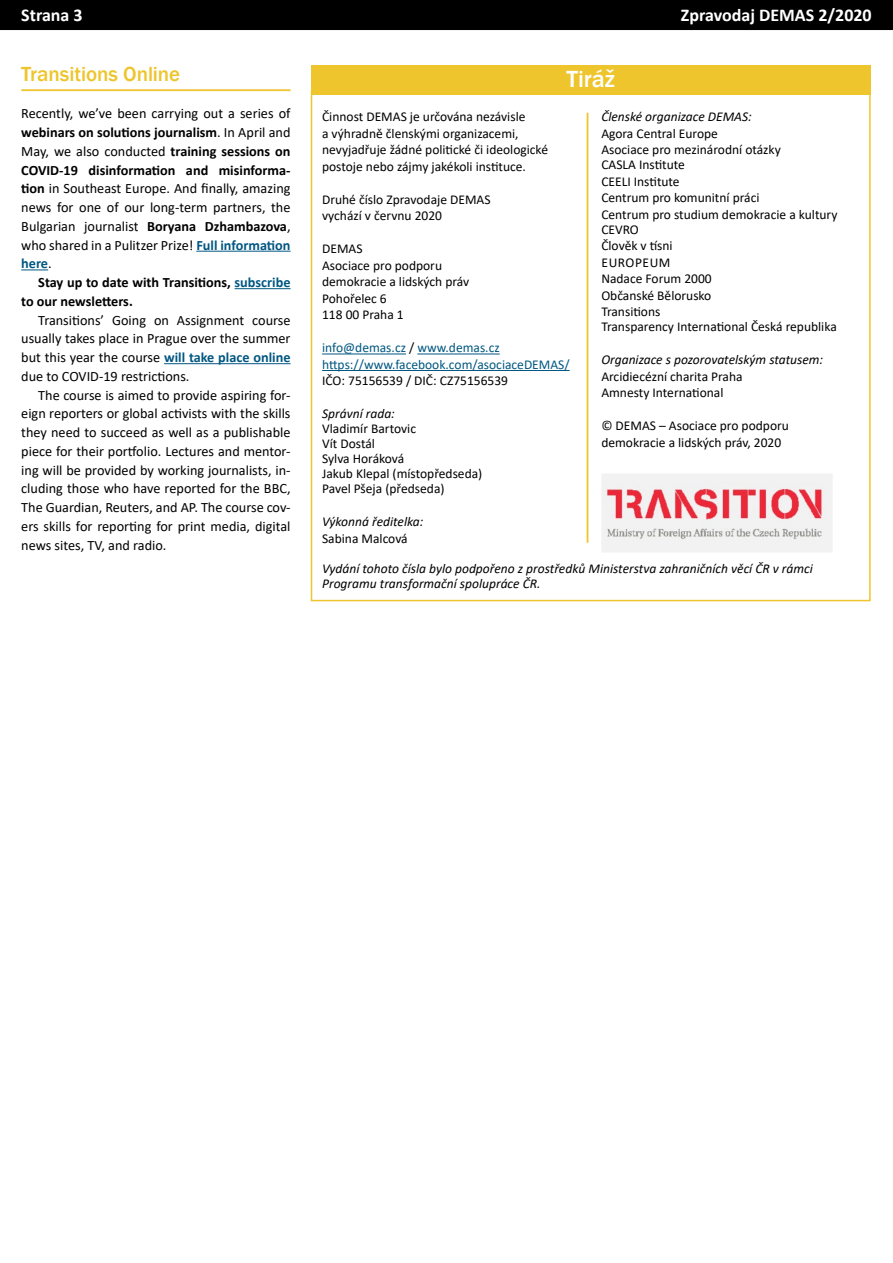
<style>
.page{position:relative;width:893px;height:1263px;background:#fff}
.page>*{position:absolute;margin:0;border:0;box-sizing:border-box;transform-origin:0 0}
.t1{font:500 24px "Franklin Gothic";color:#fff}
.t2{font:500 21px "Franklin Gothic";letter-spacing:-.005em;color:#eec52c}
.t3{font:700 18px "Calibri";color:#fff}
.t4{font:14.25px/18.8px "Calibri";color:#000;text-align:justify}
.t5{font:700 14.25px/18.8px "Calibri";color:#000}
.t6{font:13.5px/16.5px "Calibri";color:#000}
.t7{font:italic 13.5px/15px "Calibri";color:#000}
.t8{font:13.5px/16.5px "Calibri";color:#015782}
.s1{font-weight:700}
.s2{font-weight:700;color:#015782}
.s3{color:#015782}
.s4{color:#000}
</style>
<div class="page">
<div style="left:1px;top:1px;width:891px;height:28px;background:#000"></div>
<div style="left:0;top:0;width:893px;height:30px;border:2px solid #000"></div>
<div style="left:311px;top:91px;width:560px;height:510px;background:#fff;border:2px solid #eec52c"></div>
<div style="left:311px;top:65px;width:560px;height:30px;background:#eec52c"></div>
<hr style="left:587px;top:113px;width:1px;height:430px;background:#eec52c">
<img style="left:604px;top:476px;width:226px;height:74px">
<div style="left:601px;top:473px;width:232px;height:80px;border:2px solid #f2f2f2"></div>
<hr style="left:322px;top:354px;width:84px;height:1px;background:#015782">
<hr style="left:417px;top:354px;width:83px;height:1px;background:#015782">
<hr style="left:322px;top:370px;width:248px;height:1px;background:#015782">
<hr style="left:21px;top:89px;width:270px;height:2px;background:#eec52c">
<hr style="left:196px;top:251px;width:95px;height:1px;background:#015782">
<svg style="left:21px;top:269px;width:27px;height:1px"></svg>
<hr style="left:235px;top:288px;width:56px;height:1px;background:#015782">
<hr style="left:164px;top:363px;width:127px;height:1px;background:#015782">
<p class="t3" style="left:21px;top:3px;width:63px">Strana 3</p>
<p class="t3" style="left:681px;top:3px;width:192px">Zpravodaj DEMAS 2/2020</p>
<h2 class="t2" style="left:21px;top:61px;width:160px">Transitions Online</h2>
<p class="t4" style="left:21px;top:104px;width:271px">Recently, we’ve been carrying out a series of <span class="s1">webinars on solutions journalism</span>. In April and May, we also conducted <span class="s1">training sessions on COVID-19 disinformation and misinforma&shy;tion</span> in Southeast Europe. And finally, amazing news for one of our long-term partners, the Bulgarian journalist <span class="s1">Boryana Dzhambazova</span>, who shared in a Pulitzer Prize! <span class="s2">Full information here</span>.</p>
<p class="t5" style="left:21px;top:273px;width:271px;text-indent:17px">Stay up to date with Transitions, <span class="s3">subscribe </span>to our newsletters.</p>
<p class="t4" style="left:21px;top:310px;width:271px;text-indent:17px">Transitions’ Going on Assignment course usually takes place in Prague over the summer but this year the course <span class="s2">will take place online </span>due to COVID-19 restrictions.</p>
<p class="t4" style="left:21px;top:385px;width:271px;text-indent:17px">The course is aimed to provide aspiring for&shy;eign reporters or global activists with the skills they need to succeed as well as a publishable piece for their portfolio. Lectures and mentor&shy;ing will be provided by working journalists, in&shy;cluding those who have reported for the BBC, The Guardian, Reuters, and AP. The course cov&shy;ers skills for reporting for print media, digital news sites, TV, and radio.</p>
<h1 class="t1" style="left:567px;top:64px;width:50px">Tiráž</h1>
<p class="t7" style="left:601px;top:109px;width:152px">Členské organizace DEMAS:</p>
<p class="t6" style="left:601px;top:125px;width:181px">Agora Central Europe<br>Asociace pro mezinárodní otázky</p>
<p class="t6" style="left:601px;top:156px;width:238px">CASLA Institute<br>CEELI Institute<br>Centrum pro komunitní práci<br>Centrum pro studium demokracie a kultury</p>
<p class="t6" style="left:601px;top:221px;width:112px">CEVRO<br>Člověk v tísni<br>EUROPEUM<br>Nadace Forum 2000<br>Občanské Bělorusko<br>Transitions</p>
<p class="t6" style="left:601px;top:318px;width:237px">Transparency International Česká republika</p>
<p class="t7" style="left:601px;top:352px;width:223px">Organizace s pozorovatelským statusem:</p>
<p class="t6" style="left:601px;top:368px;width:143px">Arcidiecézní charita Praha<br>Amnesty International</p>
<p class="t6" style="left:601px;top:417px;width:189px">© DEMAS – Asociace pro podporu demokracie a lidských práv, 2020</p>
<p class="t6" style="left:322px;top:108px;width:227px">Činnost DEMAS je určována nezávisle<br>a výhradně členskými organizacemi, nevyjadřuje žádné politické či ideologické postoje nebo zájmy jakékoli instituce.</p>
<p class="t6" style="left:322px;top:191px;width:170px">Druhé číslo Zpravodaje DEMAS vychází v červnu 2020</p>
<p class="t6" style="left:322px;top:240px;width:149px">DEMAS<br>Asociace pro podporu demokracie a lidských práv<br>Pohořelec 6<br>118 00 Praha 1</p>
<p class="t8" style="left:322px;top:339px;width:249px">info@demas.cz <span class="s4">/</span> www.demas.cz https://www.facebook.com/asociaceDEMAS/</p>
<p class="t6" style="left:322px;top:372px;width:187px">IČO: 75156539 / DIČ: CZ75156539</p>
<p class="t7" style="left:322px;top:406px;width:74px">Správní rada:</p>
<p class="t6" style="left:322px;top:421px;width:162px;line-height:15px">Vladimír Bartovic<br>Vít Dostál<br>Sylva Horáková<br>Jakub Klepal (místopředseda)<br>Pavel Pšeja (předseda)</p>
<p class="t7" style="left:322px;top:514px;width:103px">Výkonná ředitelka:</p>
<p class="t6" style="left:322px;top:530px;width:87px">Sabina Malcová</p>
<p class="t7" style="left:322px;top:560px;width:492px">Vydání tohoto čísla bylo podpořeno z prostředků Ministerstva zahraničních věcí ČR v rámci<br>Programu transformační spolupráce ČR.</p>
</div>
